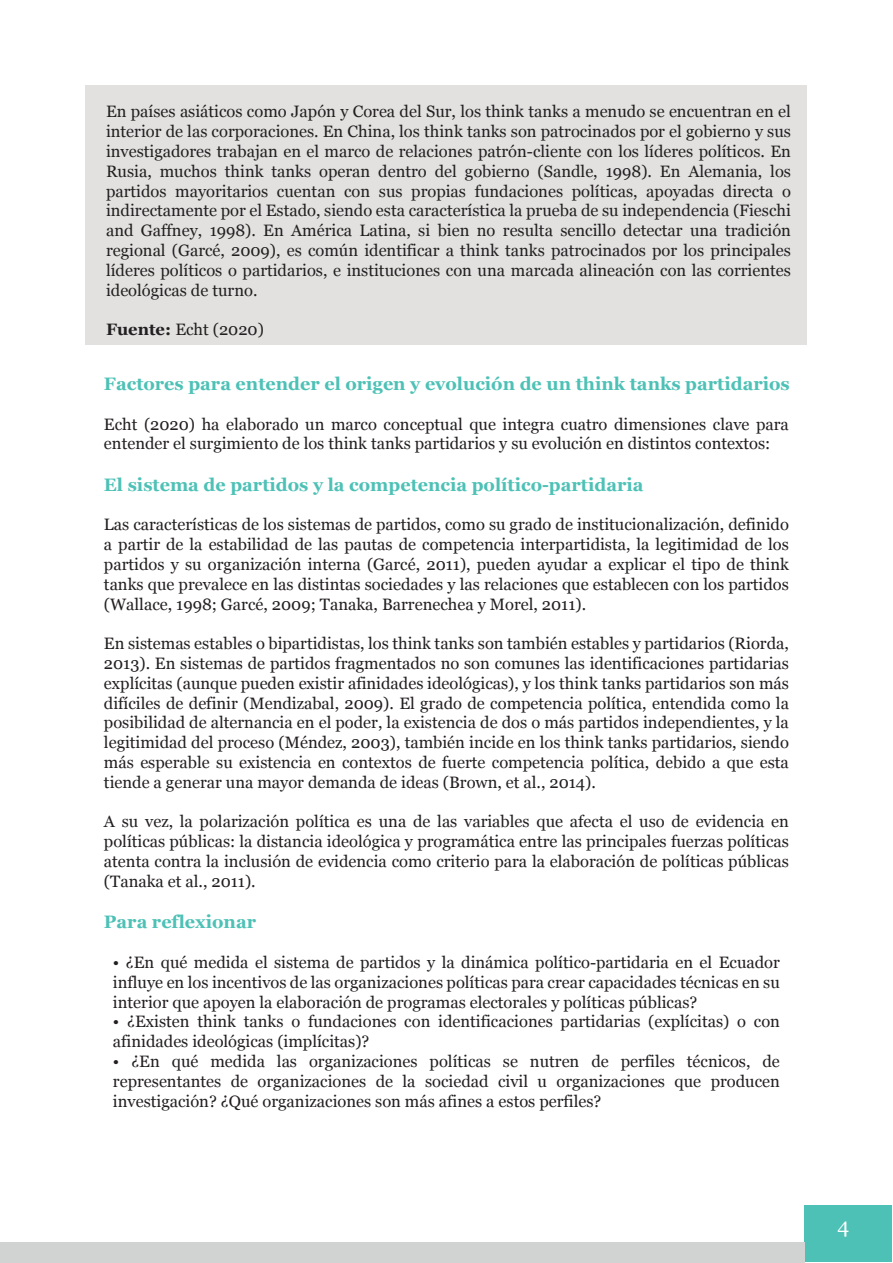
<style>
.page{position:relative;width:893px;height:1263px;background:#fff}
.page>*{position:absolute;margin:0;border:0;box-sizing:border-box;transform-origin:0 0}
.t1{font:21px "Georgia";color:#fff}
.t2{font:700 18px "Georgia";color:#4dc1b6}
.t3{font:16.5px/19.8px "Georgia";color:#231f20;text-align:justify}
.s1{font-weight:700}
</style>
<div class="page">
<div style="left:86px;top:85px;width:721px;height:259px;background:#e2e1e0"></div>
<div style="left:804px;top:1205px;width:87px;height:57px;background:#4dc1b6"></div>
<div style="left:0;top:1242px;width:804px;height:21px;background:#d1d2d2"></div>
<p class="t3" style="left:106px;top:101px;width:686px">En países asiáticos como Japón y Corea del Sur, los think tanks a menudo se encuentran en el interior de las corporaciones. En China, los think tanks son patrocinados por el gobierno y sus investigadores trabajan en el marco de relaciones patrón-cliente con los líderes políticos. En Rusia, muchos think tanks operan dentro del gobierno (Sandle, 1998). En Alemania, los partidos mayoritarios cuentan con sus propias fundaciones políticas, apoyadas directa o indirectamente por el Estado, siendo esta característica la prueba de su independencia (Fieschi and Gaffney, 1998). En América Latina, si bien no resulta sencillo detectar una tradición regional (Garcé, 2009), es común identificar a think tanks patrocinados por los principales líderes políticos o partidarios, e instituciones con una marcada alineación con las corrientes ideológicas de turno.</p>
<p class="t3" style="left:106px;top:319px;width:159px"><span class="s1">Fuente:</span> Echt (2020)</p>
<p class="t2" style="left:104px;top:370px;width:687px">Factores para entender el origen y evolución de un think tanks partidarios</p>
<p class="t3" style="left:104px;top:413px;width:686px">Echt (2020) ha elaborado un marco conceptual que integra cuatro dimensiones clave para entender el surgimiento de los think tanks partidarios y su evolución en distintos contextos:</p>
<p class="t2" style="left:104px;top:471px;width:541px">El sistema de partidos y la competencia político-partidaria</p>
<p class="t3" style="left:104px;top:514px;width:686px">Las características de los sistemas de partidos, como su grado de institucionalización, definido a partir de la estabilidad de las pautas de competencia interpartidista, la legitimidad de los partidos y su organización interna (Garcé, 2011), pueden ayudar a explicar el tipo de think tanks que prevalece en las distintas sociedades y las relaciones que establecen con los partidos (Wallace, 1998; Garcé, 2009; Tanaka, Barrenechea y Morel, 2011).</p>
<p class="t3" style="left:104px;top:633px;width:686px">En sistemas estables o bipartidistas, los think tanks son también estables y partidarios (Riorda, 2013). En sistemas de partidos fragmentados no son comunes las identificaciones partidarias explícitas (aunque pueden existir afinidades ideológicas), y los think tanks partidarios son más difíciles de definir (Mendizabal, 2009). El grado de competencia política, entendida como la posibilidad de alternancia en el poder, la existencia de dos o más partidos independientes, y la legitimidad del proceso (Méndez, 2003), también incide en los think tanks partidarios, siendo más esperable su existencia en contextos de fuerte competencia política, debido a que esta tiende a generar una mayor demanda de ideas (Brown, et al., 2014).</p>
<p class="t3" style="left:104px;top:811px;width:686px">A su vez, la polarización política es una de las variables que afecta el uso de evidencia en políticas públicas: la distancia ideológica y programática entre las principales fuerzas políticas atenta contra la inclusión de evidencia como criterio para la elaboración de políticas públicas (Tanaka et al., 2011).</p>
<p class="t2" style="left:104px;top:908px;width:154px">Para reflexionar</p>
<p class="t3" style="left:113px;top:952px;width:668px">• ¿En qué medida el sistema de partidos y la dinámica político-partidaria en el Ecuador influye en los incentivos de las organizaciones políticas para crear capacidades técnicas en su interior que apoyen la elaboración de programas electorales y políticas públicas?</p>
<p class="t3" style="left:113px;top:1011px;width:668px">• ¿Existen think tanks o fundaciones con identificaciones partidarias (explícitas) o con afinidades ideológicas (implícitas)?</p>
<p class="t3" style="left:113px;top:1051px;width:668px">• ¿En qué medida las organizaciones políticas se nutren de perfiles técnicos, de representantes de organizaciones de la sociedad civil u organizaciones que producen investigación? ¿Qué organizaciones son más afines a estos perfiles?</p>
<p class="t1" style="left:838px;top:1210px;width:13px">4</p>
</div>
